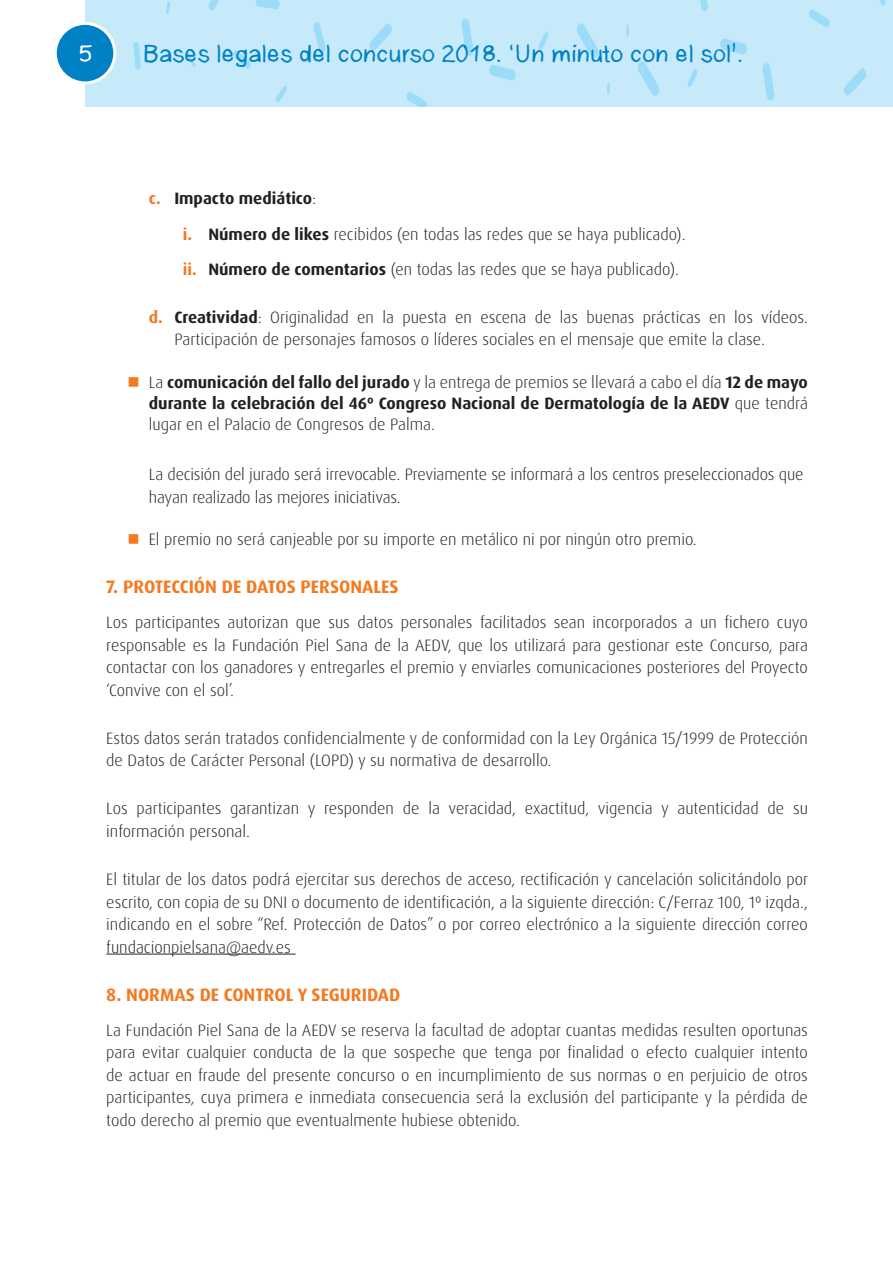
<style>
.page{position:relative;width:893px;height:1263px;background:#fff}
.page>*{position:absolute;margin:0;border:0;box-sizing:border-box;transform-origin:0 0}
.t1{font:24px "Anke Sans";color:#0080c5}
.t2{font:24px "Anke Sans";color:#fff}
.nivel_2{font:700 18px "Dax Pro";color:#f47921}
.txt_corrido{font:300 16.5px/22.5px "Dax Pro";color:#231f20;text-align:justify}
.listas_numericas{font:300 16.5px/22.5px "Dax Pro";color:#231f20}
.listas_numericas-2{font:700 16.5px/21px "Dax Pro";color:#231f20;text-align:justify}
.sangria_10{font:300 16.5px/22.5px "Dax Pro";letter-spacing:-.01em;color:#231f20}
.s1{color:#f47921}
.s2{font-weight:300}
.s3{font-weight:700;color:#f47921}
.s4{font-weight:700}
</style>
<div class="page">
<div style="left:85px;top:0;width:808px;height:106px;background:#c6eafa"></div>
<svg style="left:188px;top:56px;width:7px;height:11px"></svg>
<svg style="left:538px;top:32px;width:11px;height:18px"></svg>
<svg style="left:208px;top:0;width:11px;height:11px"></svg>
<svg style="left:276px;top:86px;width:11px;height:17px"></svg>
<svg style="left:256px;top:0;width:24px;height:9px"></svg>
<svg style="left:133px;top:42px;width:8px;height:28px"></svg>
<svg style="left:233px;top:50px;width:18px;height:19px"></svg>
<svg style="left:576px;top:23px;width:23px;height:35px"></svg>
<svg style="left:461px;top:18px;width:13px;height:38px"></svg>
<svg style="left:313px;top:22px;width:13px;height:31px"></svg>
<svg style="left:607px;top:83px;width:3px;height:12px"></svg>
<svg style="left:406px;top:92px;width:21px;height:14px"></svg>
<svg style="left:369px;top:23px;width:23px;height:28px"></svg>
<svg style="left:166px;top:1px;width:4px;height:13px"></svg>
<svg style="left:489px;top:64px;width:27px;height:17px"></svg>
<svg style="left:687px;top:69px;width:11px;height:18px"></svg>
<svg style="left:879px;top:0;width:7px;height:6px"></svg>
<svg style="left:637px;top:61px;width:23px;height:35px"></svg>
<svg style="left:762px;top:63px;width:13px;height:38px"></svg>
<svg style="left:626px;top:24px;width:3px;height:12px"></svg>
<svg style="left:700px;top:0;width:8px;height:12px"></svg>
<svg style="left:809px;top:9px;width:21px;height:18px"></svg>
<svg style="left:844px;top:68px;width:23px;height:28px"></svg>
<svg style="left:720px;top:38px;width:27px;height:17px"></svg>
<div style="left:55px;top:23px;width:60px;height:60px;background:#0080c5;border-radius:50%"></div>
<div style="left:54px;top:22px;width:62px;height:62px;border:3px solid #fff;border-radius:50%"></div>
<hr style="left:106px;top:954px;width:190px;height:1px;background:#231f20">
<h1 class="t2" style="left:79px;top:38px;width:15px">5</h1>
<h1 class="t1" style="left:143px;top:38px;width:602px">Bases legales del concurso 2018. ‘Un minuto con el sol’.</h1>
<p class="listas_numericas-2" style="left:149px;top:188px;width:169px"><span class="s1">c.</span> Impacto mediático<span class="s2">:</span></p>
<p class="listas_numericas" style="left:183px;top:223px;width:504px"><span class="s3">i.</span> <span class="s4">Número de likes</span> recibidos (en todas las redes que se haya publicado).</p>
<p class="listas_numericas" style="left:183px;top:258px;width:498px"><span class="s3">ii.</span> <span class="s4">Número de comentarios</span> (en todas las redes que se haya publicado).</p>
<p class="listas_numericas" style="left:174px;top:306px;width:635px;text-indent:-26px"><span class="s3">d.</span> <span class="s4">Creatividad</span>: Originalidad en la puesta en escena de las buenas prácticas en los vídeos.<br>Participación de personajes famosos o líderes sociales en el mensaje que emite la clase.</p>
<p class="listas_numericas-2" style="left:149px;top:371px;width:661px"><span class="s2">La</span> comunicación del fallo del jurado <span class="s2">y la entrega de premios se llevará a cabo el día</span> 12 de mayo durante la celebración del 46º Congreso Nacional de Dermatología de la AEDV <span class="s2">que tendrá lugar en el Palacio de Congresos de Palma.</span></p>
<p class="sangria_10" style="left:149px;top:463px;width:656px">La decisión del jurado será irrevocable. Previamente se informará a los centros preseleccionados que hayan realizado las mejores iniciativas.</p>
<p class="txt_corrido" style="left:149px;top:528px;width:549px">El premio no será canjeable por su importe en metálico ni por ningún otro premio.</p>
<p class="nivel_2" style="left:106px;top:575px;width:294px">7. PROTECCIÓN DE DATOS PERSONALES</p>
<p class="txt_corrido" style="left:106px;top:611px;width:703px">Los participantes autorizan que sus datos personales facilitados sean incorporados a un fichero cuyo responsable es la Fundación Piel Sana de la AEDV, que los utilizará para gestionar este Concurso, para contactar con los ganadores y entregarles el premio y enviarles comunicaciones posteriores del Proyecto ‘Convive con el sol’.</p>
<p class="txt_corrido" style="left:106px;top:727px;width:703px">Estos datos serán tratados confidencialmente y de conformidad con la Ley Orgánica 15/1999 de Protección de Datos de Carácter Personal (LOPD) y su normativa de desarrollo.</p>
<p class="txt_corrido" style="left:106px;top:797px;width:703px">Los participantes garantizan y responden de la veracidad, exactitud, vigencia y autenticidad de su información personal.</p>
<p class="txt_corrido" style="left:106px;top:868px;width:703px">El titular de los datos podrá ejercitar sus derechos de acceso, rectificación y cancelación solicitándolo por escrito, con copia de su DNI o documento de identificación, a la siguiente dirección: C/Ferraz 100, 1º izqda., indicando en el sobre “Ref. Protección de Datos” o por correo electrónico a la siguiente dirección correo fundacionpielsana@aedv.es</p>
<p class="nivel_2" style="left:106px;top:983px;width:296px">8. NORMAS DE CONTROL Y SEGURIDAD</p>
<p class="txt_corrido" style="left:106px;top:1019px;width:703px">La Fundación Piel Sana de la AEDV se reserva la facultad de adoptar cuantas medidas resulten oportunas para evitar cualquier conducta de la que sospeche que tenga por finalidad o efecto cualquier intento de actuar en fraude del presente concurso o en incumplimiento de sus normas o en perjuicio de otros participantes, cuya primera e inmediata consecuencia será la exclusión del participante y la pérdida de todo derecho al premio que eventualmente hubiese obtenido.</p>
</div>
